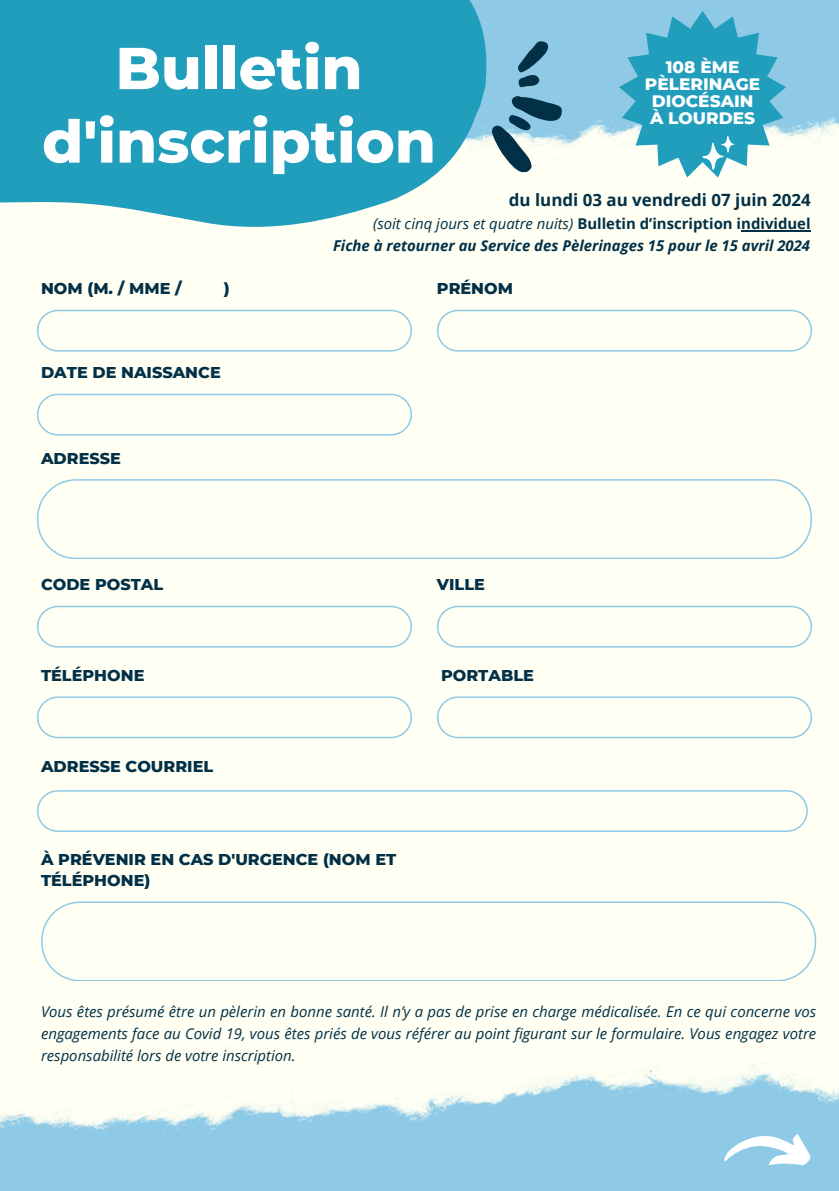
<style>
.page{position:relative;width:839px;height:1191px;background:#fff}
.page>*{position:absolute;margin:0;border:0;box-sizing:border-box;transform-origin:0 0}
.t1{font:800 59px/73.4px "Montserrat";color:#fff;text-align:center}
.t2{font:800 17px/17.2px "Montserrat";color:#fff;text-align:center}
.t3{font:700 17px "Open Sans";color:#023047}
.t4{font:800 16px/21.4px "Montserrat";color:#023047}
.t5{font:italic 15px/22.4px "Open Sans";color:#023047;text-align:justify}
.t6{font:700 15px "Open Sans";color:#023047}
.t7{font:italic 700 15px "Open Sans";color:#023047}
.s1{font-weight:400;font-style:italic}
</style>
<div class="page">
<div style="left:0;top:0;width:838px;height:1191px;background:#8ecae6"></div>
<img style="left:489px;top:117px;width:349px;height:117px">
<div style="left:0;top:234px;width:838px;height:811px;background:#fffff4"></div>
<img style="left:0;top:937px;width:838px;height:197px">
<svg style="left:37px;top:310px;width:375px;height:42px"></svg>
<hr style="left:741px;top:230px;width:69px;height:1px;background:#023047">
<svg style="left:0;top:0;width:489px;height:234px;background:#3eaac3"></svg>
<svg style="left:490px;top:41px;width:75px;height:133px"></svg>
<svg style="left:619px;top:11px;width:166px;height:167px"></svg>
<svg style="left:437px;top:310px;width:375px;height:42px"></svg>
<svg style="left:37px;top:394px;width:375px;height:42px"></svg>
<svg style="left:37px;top:479px;width:775px;height:80px"></svg>
<svg style="left:37px;top:606px;width:375px;height:42px"></svg>
<svg style="left:437px;top:606px;width:375px;height:42px"></svg>
<svg style="left:37px;top:696px;width:375px;height:42px"></svg>
<svg style="left:437px;top:696px;width:375px;height:42px"></svg>
<svg style="left:37px;top:790px;width:770px;height:42px"></svg>
<svg style="left:41px;top:901px;width:775px;height:80px"></svg>
<svg style="left:724px;top:1134px;width:86px;height:31px"></svg>
<p class="t1" style="left:42px;top:31px;width:395px">Bulletin d'inscription</p>
<p class="t2" style="left:645px;top:58px;width:117px">108 ÈME<br>PÈLERINAGE<br>DIOCÉSAIN<br>À LOURDES</p>
<h1 class="t3" style="left:509px;top:188px;width:303px">du lundi 03 au vendredi 07 juin 2024</h1>
<p class="t6" style="left:373px;top:213px;width:439px"><span class="s1">(soit cinq jours et quatre nuits)</span> Bulletin d’inscription individuel</p>
<p class="t7" style="left:333px;top:235px;width:478px">Fiche à retourner au Service des Pèlerinages 15 pour le 15 avril 2024</p>
<p class="t4" style="left:41px;top:278px;width:142px">NOM (M. / MME /</p>
<p class="t4" style="left:224px;top:278px;width:7px">)</p>
<h3 class="t4" style="left:437px;top:278px;width:78px">PRÉNOM</h3>
<h3 class="t4" style="left:41px;top:362px;width:181px">DATE DE NAISSANCE</h3>
<h3 class="t4" style="left:41px;top:447px;width:81px">ADRESSE</h3>
<h3 class="t4" style="left:41px;top:574px;width:124px">CODE POSTAL</h3>
<h3 class="t4" style="left:437px;top:574px;width:49px">VILLE</h3>
<h3 class="t4" style="left:41px;top:664px;width:105px">TÉLÉPHONE</h3>
<h3 class="t4" style="left:441px;top:664px;width:94px">PORTABLE</h3>
<h3 class="t4" style="left:41px;top:755px;width:174px">ADRESSE COURRIEL</h3>
<h3 class="t4" style="left:41px;top:848px;width:356px">À PRÉVENIR EN CAS D'URGENCE (NOM ET<br>TÉLÉPHONE)</h3>
<p class="t5" style="left:41px;top:1000px;width:776px">Vous êtes présumé être un pèlerin en bonne santé. Il n’y a pas de prise en charge médicalisée. En ce qui concerne vos engagements face au Covid 19, vous êtes priés de vous référer au point figurant sur le formulaire. Vous engagez votre responsabilité lors de votre inscription.</p>
</div>
